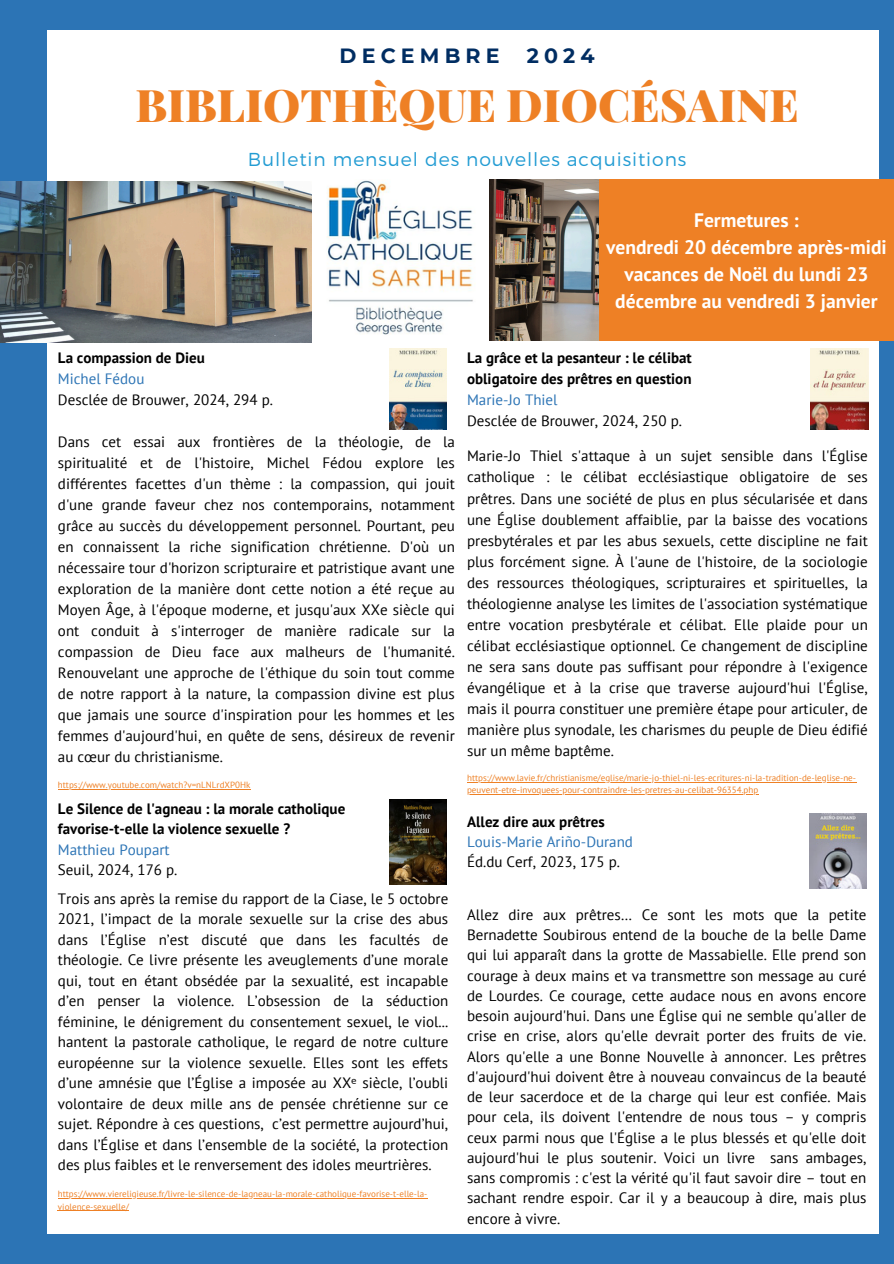
<style>
.page{position:relative;width:894px;height:1264px;background:#fff}
.page>*{position:absolute;margin:0;border:0;box-sizing:border-box;transform-origin:0 0}
.t1{font:900 45px "Playfair Display";color:#ee8025}
.t2{font:700 20.55px "Montserrat";letter-spacing:.25em;color:#002d62}
.t3{font:700 19.5px/27px "PT Sans";color:#fff;text-align:center}
.t4{font:300 18.75px "Montserrat";letter-spacing:.05em;color:#239cd3}
.t5{font:15px/21px "PT Sans";color:#000;text-align:justify}
.t6{font:700 15px/20.5px "PT Sans";color:#000}
.t7{font:15px/20.2px "PT Sans";color:#2c74b5}
.t8{font:9px/12.5px "PT Sans";color:#ee8025}
.s1{font-weight:700}
.s2{color:#2c74b5}
.s3{font-weight:400;color:#2c74b5}
.s4{font-weight:400}
.s5{font-family:"Noto Sans"}
.s6{font-weight:700;color:#000}
.s7{color:#000}
</style>
<div class="page">
<div style="left:0;top:0;width:893px;height:1263px;background:#2c74b5"></div>
<div style="left:48px;top:30px;width:830px;height:1203px;background:#fff"></div>
<img style="left:0;top:180px;width:599px;height:162px">
<div style="left:599px;top:180px;width:294px;height:161px;background:#ee8025"></div>
<img style="left:389px;top:349px;width:57px;height:81px">
<img style="left:809px;top:813px;width:57px;height:75px">
<img style="left:810px;top:349px;width:57px;height:81px">
<img style="left:389px;top:799px;width:57px;height:85px">
<hr style="left:58px;top:788px;width:192px;height:1px;background:#ee8025">
<hr style="left:58px;top:1197px;width:369px;height:1px;background:#ee8025">
<hr style="left:58px;top:1210px;width:71px;height:1px;background:#ee8025">
<hr style="left:467px;top:781px;width:388px;height:1px;background:#ee8025">
<hr style="left:467px;top:793px;width:291px;height:1px;background:#ee8025">
<p class="t2" style="left:339px;top:43px;width:161px">DECEMBRE</p>
<p class="t2" style="left:526px;top:43px;width:69px">2024</p>
<h5 class="t1" style="left:135px;top:73px;width:664px">BIBLIOTHÈQUE DIOCÉSAINE</h5>
<h5 class="t4" style="left:248px;top:147px;width:440px">Bulletin mensuel des nouvelles acquisitions</h5>
<p class="t3" style="left:606px;top:206px;width:282px">Fermetures :<br>vendredi 20 décembre après-midi vacances de Noël du lundi 23 décembre au vendredi 3 janvier</p>
<h4 class="t5" style="left:58px;top:347px;width:216px;text-align:left"><span class="s1">La compassion de Dieu<br></span><span class="s2">Michel Fédou<br></span>Desclée de Brouwer, 2024, 294 p.</h4>
<p class="t5" style="left:58px;top:431px;width:398px">Dans cet essai aux frontières de la théologie, de la spiritualité et de l'histoire, Michel Fédou explore les différentes facettes d'un thème : la compassion, qui jouit d'une grande faveur chez nos contemporains, notamment grâce au succès du développement personnel. Pourtant, peu en connaissent la riche signification chrétienne. D'où un nécessaire tour d'horizon scripturaire et patristique avant une exploration de la manière dont cette notion a été reçue au Moyen Âge, à l'époque moderne, et jusqu'aux XXe siècle qui ont conduit à s'interroger de manière radicale sur la compassion de Dieu face aux malheurs de l'humanité.<br>Renouvelant une approche de l'éthique du soin tout comme de notre rapport à la nature, la compassion divine est plus que jamais une source d'inspiration pour les hommes et les femmes d'aujourd'hui, en quête de sens, désireux de revenir au cœur du christianisme.</p>
<p class="t8" style="left:58px;top:778px;width:194px">https://www.youtube.com/watch?v=nLNLrdXP0Hk</p>
<h5 class="t6" style="left:58px;top:798px;width:289px">Le Silence de l'agneau : la morale catholique favorise-t-elle la violence sexuelle ?<br><span class="s3">Matthieu Poupart<br></span><span class="s4">Seuil, 2024, 176 p.</span></h5>
<h5 class="t5" style="left:58px;top:888px;width:392px;line-height:20.5px">Trois ans après la remise du rapport de la Ciase, le 5 octobre 2021, l’impact de la morale sexuelle sur la crise des abus dans l’Église n’est discuté que dans les facultés de théologie. Ce livre présente les aveuglements d’une morale qui, tout en étant obsédée par la sexualité, est incapable d’en penser la violence. L’obsession de la séduction féminine, le dénigrement du consentement sexuel, le viol... hantent la pastorale catholique, le regard de notre culture européenne sur la violence sexuelle. Elles sont les effets d’une amnésie que l’Église a imposée au XX<span class="s5">ᵉ</span> siècle, l’oubli volontaire de deux mille ans de pensée chrétienne sur ce sujet. Répondre à ces questions, c’est permettre aujourd’hui, dans l’Église et dans l’ensemble de la société, la protection des plus faibles et le renversement des idoles meurtrières.</h5>
<p class="t8" style="left:58px;top:1187px;width:371px">https://www.viereligieuse.fr/livre-le-silence-de-lagneau-la-morale-catholique-favorise-t-elle-la&shy;violence-sexuelle/</p>
<p class="t6" style="left:467px;top:347px;width:226px;line-height:21px;text-align:justify">La grâce et la pesanteur : le célibat obligatoire des prêtres en question <span class="s3">Marie-Jo Thiel</span></p>
<h5 class="t5" style="left:467px;top:410px;width:216px">Desclée de Brouwer, 2024, 250 p.</h5>
<h5 class="t5" style="left:467px;top:445px;width:402px">Marie-Jo Thiel s'attaque à un sujet sensible dans l'Église catholique : le célibat ecclésiastique obligatoire de ses prêtres. Dans une société de plus en plus sécularisée et dans une Église doublement affaiblie, par la baisse des vocations</h5>
<h5 class="t5" style="left:467px;top:529px;width:402px">presbytérales et par les abus sexuels, cette discipline ne fait plus forcément signe. À l'aune de l'histoire, de la sociologie des ressources théologiques, scripturaires et spirituelles, la théologienne analyse les limites de l'association systématique entre vocation presbytérale et célibat. Elle plaide pour un célibat ecclésiastique optionnel. Ce changement de discipline ne sera sans doute pas suffisant pour répondre à l'exigence évangélique et à la crise que traverse aujourd'hui l'Église, mais il pourra constituer une première étape pour articuler, de manière plus synodale, les charismes du peuple de Dieu édifié sur un même baptême.</h5>
<p class="t8" style="left:467px;top:771px;width:390px">https://www.lavie.fr/christianisme/eglise/marie-jo-thiel-ni-les-ecritures-ni-la-tradition-de-leglise-ne-</p>
<p class="t8" style="left:467px;top:783px;width:292px">peuvent-etre-invoquees-pour-contraindre-les-pretres-au-celibat-96354.php</p>
<h2 class="t7" style="left:467px;top:811px;width:167px"><span class="s6">Allez dire aux prêtres<br></span>Louis-Marie Ariño-Durand<br><span class="s7">Éd.du Cerf, 2023, 175 p.</span></h2>
<h1 class="t5" style="left:467px;top:904px;width:400px;line-height:20.2px">Allez dire aux prêtres… Ce sont les mots que la petite Bernadette Soubirous entend de la bouche de la belle Dame qui lui apparaît dans la grotte de Massabielle. Elle prend son courage à deux mains et va transmettre son message au curé de Lourdes. Ce courage, cette audace nous en avons encore besoin aujourd'hui. Dans une Église qui ne semble qu'aller de crise en crise, alors qu'elle devrait porter des fruits de vie.<br>Alors qu'elle a une Bonne Nouvelle à annoncer. Les prêtres d'aujourd'hui doivent être à nouveau convaincus de la beauté de leur sacerdoce et de la charge qui leur est confiée. Mais pour cela, ils doivent l'entendre de nous tous – y compris ceux parmi nous que l'Église a le plus blessés et qu'elle doit aujourd'hui le plus soutenir. Voici un livre sans ambages, sans compromis : c'est la vérité qu'il faut savoir dire – tout en sachant rendre espoir. Car il y a beaucoup à dire, mais plus encore à vivre.</h1>
</div>
